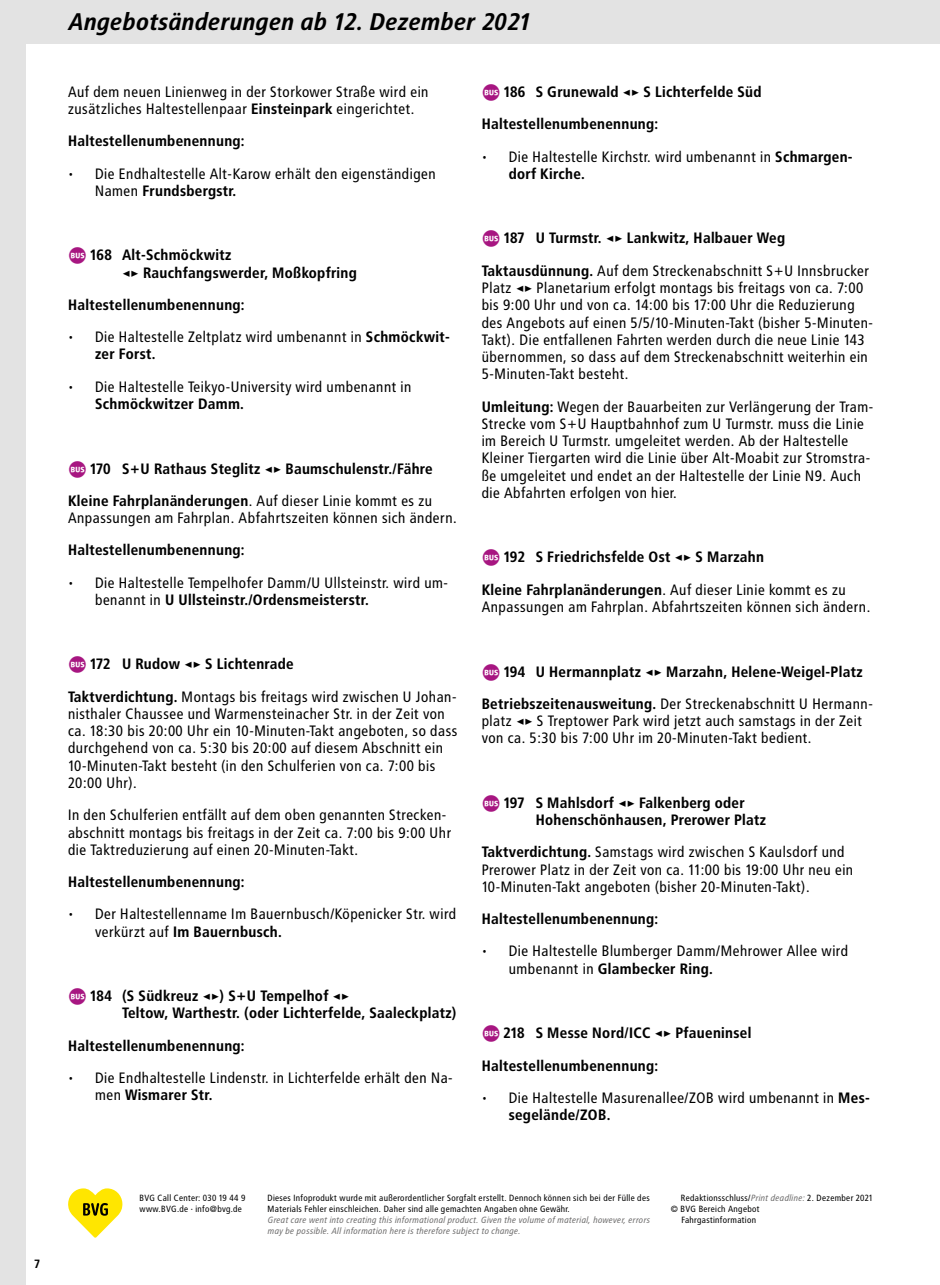
<style>
.page{position:relative;width:940px;height:1285px;background:#fff}
.page>*{position:absolute;margin:0;border:0;box-sizing:border-box;transform-origin:0 0}
.t1{font:24px "Transit Print OT Bld Ita";color:#000}
.t2{font:15px/17.2px "Transit Print OT";color:#000}
.t3{font:15px/32.2px "Transit Print OT Bld";color:#000}
.t4{font:12px "Transit Print OT Bld";color:#000}
.t5{font:9px/10.8px "Transit Print OT";color:#000}
.t6{font:italic 9px/10.8px "Transit Print OT";color:#706f6f}
.s1{font-family:"Transit Print OT Bld"}
.s2{font-family:"Transit Print OT"}
.s3{font-family:"Transit Fpla";color:#a71681}
.s4{font-style:italic;color:#706f6f}
</style>
<div class="page">
<div style="left:0;top:0;width:940px;height:44px;background:#e3e3e3"></div>
<div style="left:0;top:0;width:26px;height:1284px;background:#e3e3e3"></div>
<svg style="left:68px;top:1188px;width:54px;height:49px"></svg>
<h1 class="t1" style="left:68px;top:7px;width:464px">Angebotsänderungen ab 12. Dezember 2021</h1>
<p class="t2" style="left:68px;top:83px;width:362px">Auf dem neuen Linienweg in der Storkower Straße wird ein zusätzliches Haltestellenpaar <span class="s1">Einsteinpark</span> eingerichtet.</p>
<p class="t3" style="left:68px;top:125px;width:178px">Haltestellenumbenennung:</p>
<p class="t2" style="left:68px;top:165px;width:370px">• Die Endhaltestelle Alt-Karow erhält den eigenständigen</p>
<p class="t3" style="left:95px;top:174px;width:143px"><span class="s2">Namen</span> Frundsbergstr.</p>
<p class="t3" style="left:122px;top:246px;width:237px;line-height:17.2px;text-indent:-45px"><span class="s3">b</span>168 Alt-Schmöckwitz<br>◂▸ Rauchfangswerder, Moßkopfring</p>
<p class="t3" style="left:68px;top:288px;width:178px">Haltestellenumbenennung:</p>
<p class="t2" style="left:68px;top:328px;width:383px">• Die Haltestelle Zeltplatz wird umbenannt in <span class="s1">Schmöckwit-</span></p>
<p class="t3" style="left:95px;top:338px;width:62px">zer Forst.</p>
<p class="t2" style="left:68px;top:378px;width:345px">• Die Haltestelle Teikyo-University wird umbenannt in</p>
<p class="t3" style="left:95px;top:387px;width:151px">Schmöckwitzer Damm.</p>
<p class="t3" style="left:68px;top:452px;width:366px;text-align:right"><span class="s3">b</span>170 S+U Rathaus Steglitz ◂▸ Baumschulenstr./Fähre<br>Kleine Fahrplanänderungen<span class="s2">. Auf dieser Linie kommt es zu</span></p>
<p class="t2" style="left:68px;top:509px;width:391px">Anpassungen am Fahrplan. Abfahrtszeiten können sich ändern.</p>
<p class="t3" style="left:68px;top:534px;width:178px">Haltestellenumbenennung:</p>
<p class="t2" style="left:68px;top:573px;width:382px">• Die Haltestelle Tempelhofer Damm/U Ullsteinstr. wird um-</p>
<p class="t3" style="left:95px;top:583px;width:276px"><span class="s2">benannt in</span> U Ullsteinstr./Ordensmeisterstr.</p>
<p class="t3" style="left:77px;top:648px;width:218px"><span class="s3">b</span>172 U Rudow ◂▸ S Lichtenrade</p>
<p class="t2" style="left:68px;top:687px;width:391px"><span class="s1">Taktverdichtung.</span> Montags bis freitags wird zwischen U Johan&shy;nisthaler Chaussee und Warmensteinacher Str. in der Zeit von ca. 18:30 bis 20:00 Uhr ein 10-Minuten-Takt angeboten, so dass durchgehend von ca. 5:30 bis 20:00 auf diesem Abschnitt ein 10-Minuten-Takt besteht (in den Schulferien von ca. 7:00 bis 20:00 Uhr).</p>
<p class="t2" style="left:68px;top:806px;width:385px">In den Schulferien entfällt auf dem oben genannten Strecken&shy;abschnitt montags bis freitags in der Zeit ca. 7:00 bis 9:00 Uhr die Taktreduzierung auf einen 20-Minuten-Takt.</p>
<p class="t3" style="left:68px;top:865px;width:178px">Haltestellenumbenennung:</p>
<p class="t2" style="left:68px;top:905px;width:390px">• Der Haltestellenname Im Bauernbusch/Köpenicker Str. wird</p>
<p class="t3" style="left:95px;top:915px;width:189px"><span class="s2">verkürzt auf</span> Im Bauernbusch.</p>
<p class="t3" style="left:122px;top:987px;width:336px;line-height:17.2px;text-indent:-45px"><span class="s3">b</span>184 (S Südkreuz ◂▸) S+U Tempelhof ◂▸<br>Teltow, Warthestr. (oder Lichterfelde, Saaleckplatz)</p>
<p class="t3" style="left:68px;top:1029px;width:178px">Haltestellenumbenennung:</p>
<p class="t2" style="left:68px;top:1068px;width:387px">• Die Endhaltestelle Lindenstr. in Lichterfelde erhält den Na-</p>
<p class="t3" style="left:95px;top:1078px;width:119px"><span class="s2">men</span> Wismarer Str.</p>
<p class="t3" style="left:482px;top:76px;width:282px;text-indent:9px"><span class="s3">b</span>186 S Grunewald ◂▸ S Lichterfelde Süd<br>Haltestellenumbenennung:</p>
<p class="t2" style="left:482px;top:148px;width:373px">• Die Haltestelle Kirchstr. wird umbenannt in <span class="s1">Schmargen-</span></p>
<p class="t3" style="left:509px;top:157px;width:78px">dorf Kirche.</p>
<p class="t3" style="left:491px;top:222px;width:296px"><span class="s3">b</span>187 U Turmstr. ◂▸ Lankwitz, Halbauer Weg</p>
<p class="t2" style="left:482px;top:262px;width:393px"><span class="s1">Taktausdünnung.</span> Auf dem Streckenabschnitt S+U Innsbrucker Platz <span class="s1">◂▸</span> Planetarium erfolgt montags bis freitags von ca. 7:00 bis 9:00 Uhr und von ca. 14:00 bis 17:00 Uhr die Reduzierung des Angebots auf einen 5/5/10-Minuten-Takt (bisher 5-Minuten-Takt). Die entfallenen Fahrten werden durch die neue Linie 143 übernommen, so dass auf dem Streckenabschnitt weiterhin ein 5-Minuten-Takt besteht.</p>
<p class="t2" style="left:482px;top:397px;width:393px"><span class="s1">Umleitung:</span> Wegen der Bauarbeiten zur Verlängerung der Tram-Strecke vom S+U Hauptbahnhof zum U Turmstr. muss die Linie im Bereich U Turmstr. umgeleitet werden. Ab der Haltestelle Kleiner Tiergarten wird die Linie über Alt-Moabit zur Stromstra&shy;ße umgeleitet und endet an der Haltestelle der Linie N9. Auch die Abfahrten erfolgen von hier.</p>
<p class="t3" style="left:482px;top:541px;width:366px;text-indent:9px"><span class="s3">b</span>192 S Friedrichsfelde Ost ◂▸ S Marzahn<br>Kleine Fahrplanänderungen<span class="s2">. Auf dieser Linie kommt es zu</span></p>
<p class="t2" style="left:482px;top:598px;width:391px">Anpassungen am Fahrplan. Abfahrtszeiten können sich ändern.</p>
<p class="t3" style="left:491px;top:655px;width:374px"><span class="s3">b</span>194 U Hermannplatz ◂▸ Marzahn, Helene-Weigel-Platz</p>
<p class="t2" style="left:482px;top:694px;width:393px"><span class="s1">Betriebszeitenausweitung.</span> Der Streckenabschnitt U Hermann&shy;platz <span class="s1">◂▸</span> S Treptower Park wird jetzt auch samstags in der Zeit von ca. 5:30 bis 7:00 Uhr im 20-Minuten-Takt bedient.</p>
<p class="t3" style="left:536px;top:793px;width:232px;line-height:17.2px;text-indent:-45px"><span class="s3">b</span>197 S Mahlsdorf ◂▸ Falkenberg oder<br>Hohenschönhausen, Prerower Platz</p>
<p class="t2" style="left:482px;top:843px;width:373px"><span class="s1">Taktverdichtung.</span> Samstags wird zwischen S Kaulsdorf und<br>Prerower Platz in der Zeit von ca. 11:00 bis 19:00 Uhr neu ein<br>10-Minuten-Takt angeboten (bisher 20-Minuten-Takt).</p>
<p class="t3" style="left:482px;top:902px;width:178px">Haltestellenumbenennung:</p>
<p class="t2" style="left:482px;top:942px;width:368px">• Die Haltestelle Blumberger Damm/Mehrower Allee wird</p>
<p class="t3" style="left:509px;top:952px;width:206px"><span class="s2">umbenannt in</span> Glambecker Ring.</p>
<p class="t3" style="left:482px;top:1016px;width:271px;text-indent:9px"><span class="s3">b</span>218 S Messe Nord/ICC ◂▸ Pfaueninsel<br>Haltestellenumbenennung:</p>
<p class="t2" style="left:482px;top:1088px;width:390px">• Die Haltestelle Masurenallee/ZOB wird umbenannt in <span class="s1">Mes-</span></p>
<p class="t3" style="left:509px;top:1098px;width:104px">segelände/ZOB.</p>
<p class="t4" style="left:34px;top:1256px;width:8px">7</p>
<p class="t5" style="left:267px;top:1192px;width:384px">Dieses Infoprodukt wurde mit außerordentlicher Sorgfalt erstellt. Dennoch können sich bei der Fülle des<br>Materials Fehler einschleichen. Daher sind alle gemachten Angaben ohne Gewähr.</p>
<p class="t6" style="left:267px;top:1214px;width:384px">Great care went into creating this informational product. Given the volume of material, however, errors may be possible. All information here is therefore subject to change.</p>
<p class="t5" style="left:139px;top:1192px;width:108px">BVG Call Center: 030 19 44 9 www.BVG.de · info@bvg.de</p>
<p class="t5" style="left:681px;top:1192px;width:194px">Redaktionsschluss/<span class="s4">Print deadline:</span> 2. Dezember 2021</p>
<p class="t5" style="left:671px;top:1203px;width:91px">© BVG Bereich Angebot</p>
<p class="t5" style="left:681px;top:1214px;width:77px">Fahrgastinformation</p>
</div>
